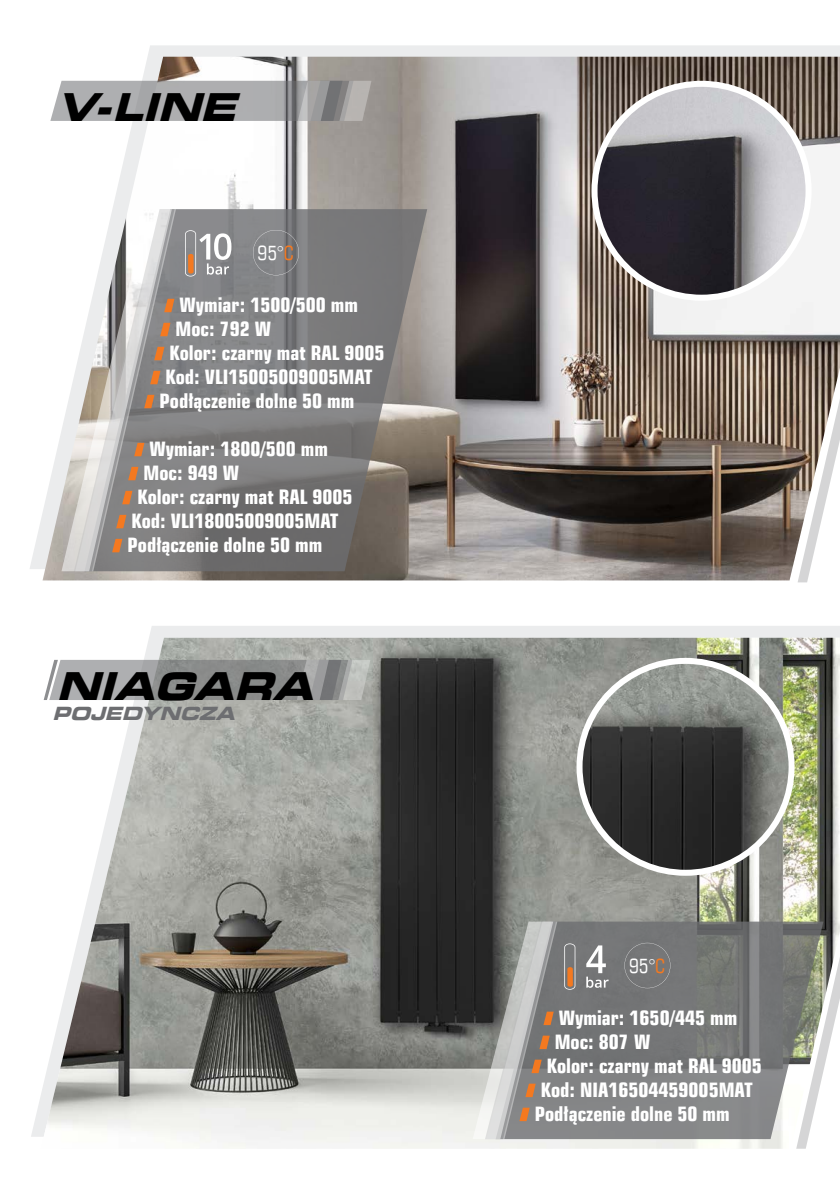
<style>
.page{position:relative;width:840px;height:1191px;background:#fff}
.page>*{position:absolute;margin:0;border:0;box-sizing:border-box;transform-origin:0 0}
.t1{font:italic 700 37.8px "Square 721 Ex EU";color:#000}
.t2{font:700 20px "Square 721 Cn EU";color:#fff}
.t3{font:19.8px "Square 721 Cn EU";color:#fff}
.t4{font:italic 700 18px "Square 721 Ex EU";color:#6d6e71}
.s1{color:#f47920}
</style>
<div class="page">
<img style="left:370px;top:638px;width:425px;height:510px">
<img style="left:43px;top:57px;width:796px;height:523px">
<img style="left:594px;top:84px;width:214px;height:214px;border-radius:107px">
<div style="left:591px;top:81px;width:220px;height:220px;border:6px solid #fff;border-radius:50%"></div>
<img style="left:579px;top:661px;width:212px;height:211px;border-radius:106px">
<div style="left:576px;top:658px;width:218px;height:217px;border:6px solid #fff;border-radius:50%"></div>
<svg style="left:797px;top:59px;width:42px;height:523px"></svg>
<img style="left:795px;top:638px;width:44px;height:510px">
<svg style="left:371px;top:209px;width:56px;height:362px;background:#857f7a"></svg>
<svg style="left:31px;top:626px;width:339px;height:522px"></svg>
<svg style="left:30px;top:45px;width:341px;height:526px"></svg>
<svg style="left:557px;top:921px;width:266px;height:218px;background:#828483"></svg>
<svg style="left:472px;top:921px;width:85px;height:218px;background:#918f8c"></svg>
<svg style="left:624px;top:942px;width:46px;height:46px;background:#777879"></svg>
<svg style="left:564px;top:943px;width:11px;height:46px"></svg>
<svg style="left:586px;top:945px;width:22px;height:42px"></svg>
<h1 class="t1" style="left:56px;top:85px;width:193px">V-LINE</h1>
<p class="t3" style="left:257px;top:240px;width:37px">95°<span class="s1">C</span></p>
<p class="t2" style="left:179px;top:292px;width:180px">Wymiar: 1500/500 mm</p>
<p class="t2" style="left:175px;top:316px;width:97px">Moc: 792 W</p>
<p class="t2" style="left:169px;top:340px;width:216px">Kolor: czarny mat RAL 9005</p>
<p class="t2" style="left:165px;top:364px;width:208px">Kod: VLI15005009005MAT</p>
<p class="t2" style="left:159px;top:388px;width:196px">Podłączenie dolne 50 mm</p>
<p class="t2" style="left:149px;top:436px;width:180px">Wymiar: 1800/500 mm</p>
<p class="t2" style="left:143px;top:460px;width:97px">Moc: 949 W</p>
<p class="t2" style="left:137px;top:484px;width:216px">Kolor: czarny mat RAL 9005</p>
<p class="t2" style="left:131px;top:508px;width:208px">Kod: VLI18005009005MAT</p>
<p class="t2" style="left:127px;top:532px;width:196px">Podłączenie dolne 50 mm</p>
<h1 class="t1" style="left:56px;top:664px;width:271px">NIAGARA</h1>
<p class="t4" style="left:53px;top:702px;width:190px">POJEDYNCZA</p>
<p class="t3" style="left:628px;top:953px;width:37px">95°<span class="s1">C</span></p>
<p class="t2" style="left:558px;top:1005px;width:180px">Wymiar: 1650/445 mm</p>
<p class="t2" style="left:554px;top:1029px;width:97px">Moc: 807 W</p>
<p class="t2" style="left:546px;top:1053px;width:216px">Kolor: czarny mat RAL 9005</p>
<p class="t2" style="left:540px;top:1077px;width:213px">Kod: NIA16504459005MAT</p>
<p class="t2" style="left:534px;top:1101px;width:196px">Podłączenie dolne 50 mm</p>
</div>
